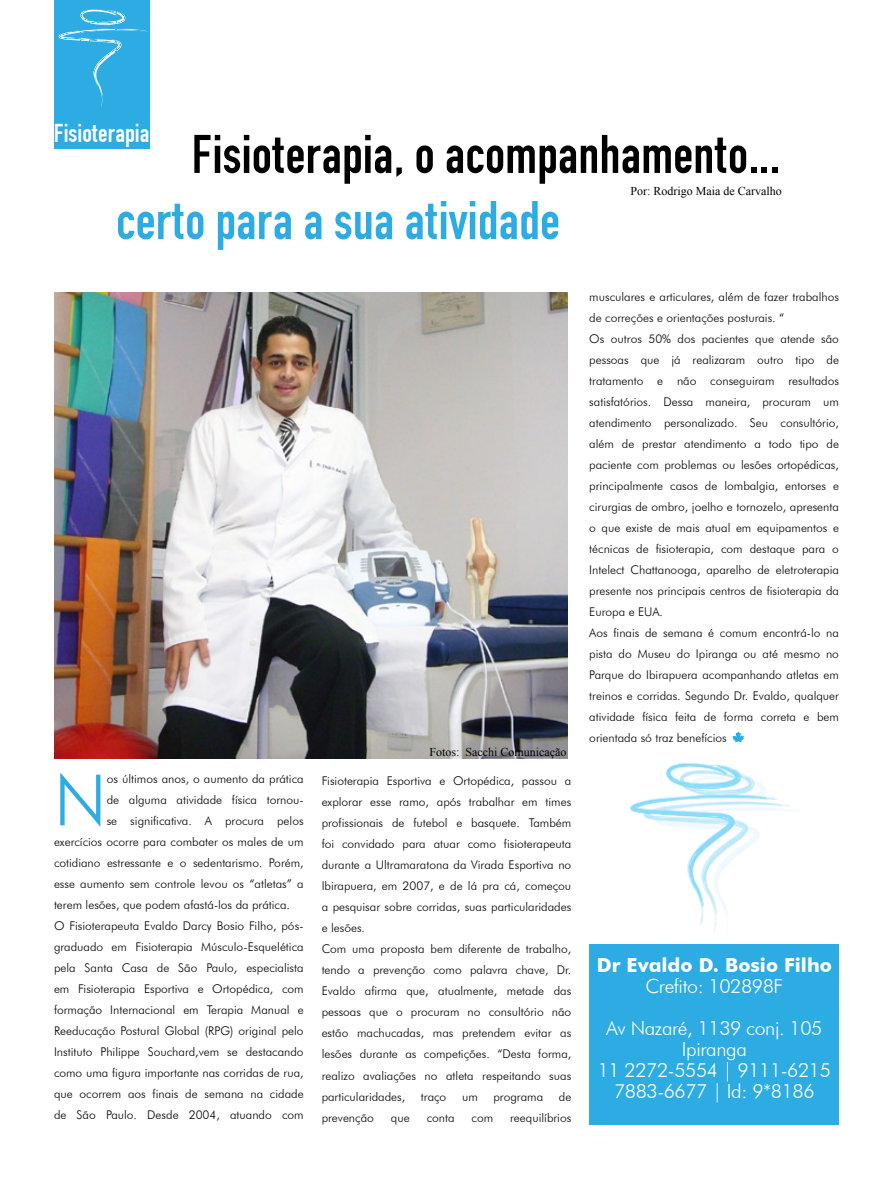
<style>
.page{position:relative;width:893px;height:1191px;background:#fff}
.page>*{position:absolute;margin:0;border:0;box-sizing:border-box;transform-origin:0 0}
.t1{font:300 70.8px "Futura BT";color:#2cace2}
.t2{font:57px "Fette Engschrift";color:#000}
.t3{font:57px "Fette Engschrift";color:#2cace2}
.t4{font:27px "Fette Engschrift";color:#fff}
.t5{font:300 19.5px/21px "Futura BT";letter-spacing:-.02em;color:#fff;text-align:center}
.t6{font:700 19.5px "Futura BT";color:#fff}
.t7{font:300 12px/21px "Futura BT";color:#000}
.t8{font:12px "Times New Roman";color:#000}
</style>
<div class="page">
<svg style="left:732px;top:731px;width:12px;height:11px"></svg>
<div style="left:589px;top:944px;width:250px;height:180px;background:#2cace2"></div>
<img style="left:54px;top:292px;width:514px;height:466px">
<div style="left:54px;top:0;width:96px;height:149px;background:#2cace2"></div>
<svg style="left:59px;top:9px;width:89px;height:98px"></svg>
<img style="left:630px;top:763px;width:161px;height:168px">
<h3 class="t4" style="left:54px;top:118px;width:97px">Fisioterapia</h3>
<h2 class="t2" style="left:191px;top:121px;width:591px">Fisioterapia, o acompanhamento...</h2>
<p class="t8" style="left:631px;top:183px;width:153px">Por: Rodrigo Maia de Carvalho</p>
<h2 class="t3" style="left:116px;top:187px;width:446px">certo para a sua atividade</h2>
<h1 class="t1" style="left:54px;top:757px;width:54px">N</h1>
<p class="t7" style="left:107px;top:768px;width:198px">os últimos anos, o aumento da prática</p>
<p class="t7" style="left:107px;top:789px;width:198px">de alguma atividade física tornou-</p>
<p class="t7" style="left:107px;top:810px;width:198px">se significativa. A procura pelos</p>
<p class="t7" style="left:54px;top:831px;width:251px">exercícios ocorre para combater os males de um</p>
<p class="t7" style="left:54px;top:852px;width:251px">cotidiano estressante e o sedentarismo. Porém,</p>
<p class="t7" style="left:54px;top:873px;width:251px">esse aumento sem controle levou os “atletas” a</p>
<p class="t7" style="left:54px;top:894px;width:238px">terem lesões, que podem afastá-los da prática.</p>
<p class="t7" style="left:54px;top:915px;width:251px">O Fisioterapeuta Evaldo Darcy Bosio Filho, pós-</p>
<p class="t7" style="left:54px;top:936px;width:251px">graduado em Fisioterapia Músculo-Esquelética</p>
<p class="t7" style="left:54px;top:957px;width:251px">pela Santa Casa de São Paulo, especialista</p>
<p class="t7" style="left:54px;top:978px;width:251px">em Fisioterapia Esportiva e Ortopédica, com</p>
<p class="t7" style="left:54px;top:999px;width:251px">formação Internacional em Terapia Manual e</p>
<p class="t7" style="left:54px;top:1020px;width:251px">Reeducação Postural Global (RPG) original pelo</p>
<p class="t7" style="left:54px;top:1041px;width:251px">Instituto Philippe Souchard,vem se destacando</p>
<p class="t7" style="left:54px;top:1062px;width:251px">como uma figura importante nas corridas de rua,</p>
<p class="t7" style="left:54px;top:1083px;width:251px">que ocorrem aos finais de semana na cidade</p>
<p class="t7" style="left:54px;top:1104px;width:251px">de São Paulo. Desde 2004, atuando com</p>
<p class="t8" style="left:429px;top:744px;width:138px">Fotos: Sacchi Comunicação</p>
<p class="t7" style="left:322px;top:770px;width:251px">Fisioterapia Esportiva e Ortopédica, passou a explorar esse ramo, após trabalhar em times profissionais de futebol e basquete. Também foi convidado para atuar como fisioterapeuta durante a Ultramaratona da Virada Esportiva no Ibirapuera, em 2007, e de lá pra cá, começou a pesquisar sobre corridas, suas particularidades e lesões.<br>Com uma proposta bem diferente de trabalho, tendo a prevenção como palavra chave, Dr.<br>Evaldo afirma que, atualmente, metade das pessoas que o procuram no consultório não estão machucadas, mas pretendem evitar as lesões durante as competições. “Desta forma, realizo avaliações no atleta respeitando suas particularidades,</p>
<p class="t7" style="left:421px;top:1085px;width:27px">traço</p>
<p class="t7" style="left:462px;top:1085px;width:17px">um</p>
<p class="t7" style="left:493px;top:1085px;width:51px">programa</p>
<p class="t7" style="left:559px;top:1085px;width:14px">de</p>
<p class="t7" style="left:322px;top:1106px;width:54px">prevenção</p>
<p class="t7" style="left:391px;top:1106px;width:20px">que</p>
<p class="t7" style="left:427px;top:1106px;width:29px">conta</p>
<p class="t7" style="left:472px;top:1106px;width:23px">com</p>
<p class="t7" style="left:510px;top:1106px;width:63px">reequilíbrios</p>
<p class="t7" style="left:589px;top:286px;width:251px">musculares e articulares, além de fazer trabalhos de correções e orientações posturais. “<br>Os outros 50% dos pacientes que atende são pessoas que já realizaram outro tipo de tratamento e não conseguiram resultados satisfatórios. Dessa maneira, procuram um atendimento personalizado. Seu consultório, além de prestar atendimento a todo tipo de paciente com problemas ou lesões ortopédicas, principalmente casos de lombalgia, entorses e cirurgias de ombro, joelho e tornozelo, apresenta o que existe de mais atual em equipamentos e técnicas de fisioterapia, com destaque para o Intelect Chattanooga, aparelho de eletroterapia presente nos principais centros de fisioterapia da Europa e EUA.<br>Aos finais de semana é comum encontrá-lo na pista do Museu do Ipiranga ou até mesmo no Parque do Ibirapuera acompanhando atletas em treinos e corridas. Segundo Dr. Evaldo, qualquer atividade física feita de forma correta e bem orientada só traz benefícios</p>
<h3 class="t6" style="left:597px;top:953px;width:237px">Dr Evaldo D. Bosio Filho</h3>
<h3 class="t5" style="left:606px;top:964px;width:218px;line-height:42px">Crefito: 102898F<br>Av Nazaré, 1139 conj. 105</h3>
<h3 class="t5" style="left:598px;top:1038px;width:235px">Ipiranga<br>11 2272-5554 | 9111-6215<br>7883-6677 | Id: 9*8186</h3>
</div>
